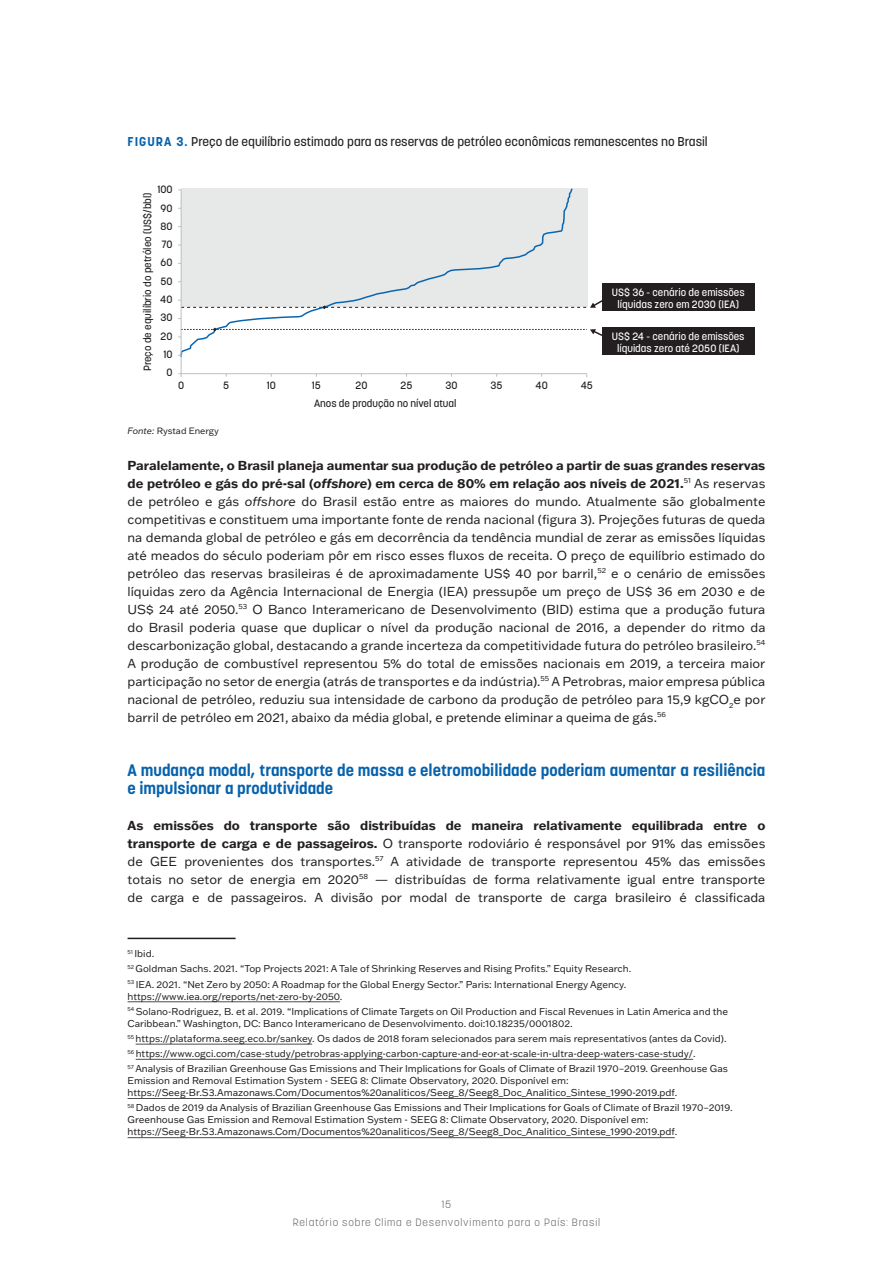
<style>
.page{position:relative;width:893px;height:1263px;background:#fff}
.page>*{position:absolute;margin:0;border:0;box-sizing:border-box;transform-origin:0 0}
.t1{font:700 16.5px/18px "Korolev";color:#0662ad}
.t2{font:12.75px/18px "Franklin Gothic ATF";color:#231f20;text-align:justify}
.t3{font:500 12.75px "Korolev";color:#231f20}
.t4{font:500 10.5px/18.3px "Korolev";color:#231f20;text-align:right}
.t5{font:500 10.5px/12px "Korolev";color:#fff;text-align:center}
.t6{font:300 10.5px/18px "Korolev";letter-spacing:.08em;color:#636466;text-align:center}
.t7{font:9.75px/15.1px "Franklin Gothic ATF";color:#231f20}
.t8{font:9px "Franklin Gothic ATF";color:#231f20}
.s1{font-weight:700;color:#0662ad}
.s2{font-style:italic}
.s3{font-weight:700}
.s4{font-weight:700;font-style:italic}
</style>
<div class="page">
<hr style="left:128px;top:938px;width:108px;height:1px;background:#231f20">
<hr style="left:128px;top:1001px;width:212px;height:1px;background:#4d4d4f">
<hr style="left:136px;top:1044px;width:176px;height:1px;background:#4d4d4f">
<hr style="left:136px;top:1059px;width:557px;height:1px;background:#4d4d4f">
<hr style="left:128px;top:1098px;width:547px;height:1px;background:#4d4d4f">
<hr style="left:128px;top:1137px;width:547px;height:1px;background:#4d4d4f">
<div style="left:181px;top:189px;width:407px;height:118px;background:#e7e8e8"></div>
<div style="left:602px;top:283px;width:153px;height:28px;background:#231f20"></div>
<div style="left:602px;top:328px;width:153px;height:27px;background:#231f20"></div>
<svg style="left:179px;top:188px;width:395px;height:170px"></svg>
<hr style="left:181px;top:190px;width:1px;height:187px;background:#bcbec0">
<svg style="left:178px;top:297px;width:424px;height:12px"></svg>
<svg style="left:178px;top:327px;width:425px;height:11px"></svg>
<hr style="left:178px;top:373px;width:409px;height:1px;background:#bcbec0">
<p class="t3" style="left:128px;top:133px;width:582px"><span class="s1">FIGURA 3.</span> Preço de equilíbrio estimado para as reservas de petróleo econômicas remanescentes no Brasil</p>
<p class="t4" style="left:157px;top:180px;width:17px">100<br>90<br>80<br>70<br>60<br>50<br>40<br>30<br>20<br>10<br>0</p>
<p class="t4" style="left:138px;top:371px;width:180px;rotate:-90deg">Preço de equilíbrio do petróleo (US$/bbl)</p>
<p class="t4" style="left:178px;top:376px;width:8px">0</p>
<p class="t4" style="left:223px;top:376px;width:8px">5</p>
<p class="t4" style="left:267px;top:376px;width:11px">10</p>
<p class="t4" style="left:312px;top:376px;width:11px">15</p>
<p class="t4" style="left:355px;top:376px;width:14px">20</p>
<p class="t4" style="left:400px;top:376px;width:13px">25</p>
<p class="t4" style="left:445px;top:376px;width:14px">30</p>
<p class="t4" style="left:491px;top:376px;width:14px">35</p>
<p class="t4" style="left:536px;top:376px;width:14px">40</p>
<p class="t4" style="left:581px;top:376px;width:14px">45</p>
<p class="t4" style="left:314px;top:394px;width:144px">Anos de produção no nível atual</p>
<p class="t5" style="left:612px;top:286px;width:134px">US$ 36 - cenário de emissões líquidas zero em 2030 (IEA)</p>
<p class="t5" style="left:612px;top:330px;width:134px">US$ 24 - cenário de emissões líquidas zero até 2050 (IEA)</p>
<p class="t8" style="left:128px;top:424px;width:93px"><span class="s2">Fonte:</span> Rystad Energy</p>
<p class="t2" style="left:128px;top:456px;width:639px"><span class="s3">Paralelamente, o Brasil planeja aumentar sua produção de petróleo a partir de suas grandes reservas de petróleo e gás do pré-sal (</span><span class="s4">offshore</span><span class="s3">) em cerca de 80% em relação aos níveis de 2021.</span><sup>51</sup> As reservas de petróleo e gás <span class="s2">offshore</span> do Brasil estão entre as maiores do mundo. Atualmente são globalmente competitivas e constituem uma importante fonte de renda nacional (figura 3). Projeções futuras de queda na demanda global de petróleo e gás em decorrência da tendência mundial de zerar as emissões líquidas até meados do século poderiam pôr em risco esses fluxos de receita. O preço de equilíbrio estimado do petróleo das reservas brasileiras é de aproximadamente US$ 40 por barril,<sup>52</sup> e o cenário de emissões líquidas zero da Agência Internacional de Energia (IEA) pressupõe um preço de US$ 36 em 2030 e de US$ 24 até 2050.<sup>53</sup> O Banco Interamericano de Desenvolvimento (BID) estima que a produção futura do Brasil poderia quase que duplicar o nível da produção nacional de 2016, a depender do ritmo da descarbonização global, destacando a grande incerteza da competitividade futura do petróleo brasileiro.<sup>54<br></sup>A produção de combustível representou 5% do total de emissões nacionais em 2019, a terceira maior participação no setor de energia (atrás de transportes e da indústria).<sup>55</sup> A Petrobras, maior empresa pública nacional de petróleo, reduziu sua intensidade de carbono da produção de petróleo para 15,9 kgCO<sub>2</sub>e por barril de petróleo em 2021, abaixo da média global, e pretende eliminar a queima de gás.<sup>56</sup></p>
<p class="t1" style="left:128px;top:761px;width:639px">A mudança modal, transporte de massa e eletromobilidade poderiam aumentar a resiliência e impulsionar a produtividade</p>
<p class="t2" style="left:128px;top:816px;width:639px"><span class="s3">As emissões do transporte são distribuídas de maneira relativamente equilibrada entre o transporte de carga e de passageiros.</span> O transporte rodoviário é responsável por 91% das emissões de GEE provenientes dos transportes.<sup>57</sup> A atividade de transporte representou 45% das emissões totais no setor de energia em 2020<sup>58</sup> — distribuídas de forma relativamente igual entre transporte de carga e de passageiros. A divisão por modal de transporte de carga brasileiro é classificada</p>
<p class="t7" style="left:128px;top:946px;width:505px"><sup>51</sup> Ibid.<br><sup>52</sup> Goldman Sachs. 2021. “Top Projects 2021: A Tale of Shrinking Reserves and Rising Profits.” Equity Research.<br><sup>53</sup> IEA. 2021. “Net Zero by 2050: A Roadmap for the Global Energy Sector.” Paris: International Energy Agency.</p>
<p class="t7" style="left:128px;top:988px;width:602px">https://www.iea.org/reports/net-zero-by-2050.<br><sup>54</sup> Solano-Rodriguez, B. et al. 2019. “Implications of Climate Targets on Oil Production and Fiscal Revenues in Latin America and the</p>
<p class="t7" style="left:128px;top:1015px;width:602px">Caribbean.” Washington, DC: Banco Interamericano de Desenvolvimento. doi:10.18235/0001802.<br><sup>55</sup> https://plataforma.seeg.eco.br/sankey. Os dados de 2018 foram selecionados para serem mais representativos (antes da Covid).<br><sup>56</sup> https://www.ogci.com/case-study/petrobras-applying-carbon-capture-and-eor-at-scale-in-ultra-deep-waters-case-study/.<br><sup>57</sup> Analysis of Brazilian Greenhouse Gas Emissions and Their Implications for Goals of Climate of Brazil 1970–2019. Greenhouse Gas</p>
<p class="t7" style="left:128px;top:1074px;width:551px;line-height:12px">Emission and Removal Estimation System - SEEG 8: Climate Observatory, 2020. Disponível em: https://Seeg-Br.S3.Amazonaws.Com/Documentos%20analiticos/Seeg_8/Seeg8_Doc_Analitico_Sintese_1990-2019.pdf.</p>
<p class="t7" style="left:128px;top:1102px;width:607px;line-height:12px"><sup>58</sup> Dados de 2019 da Analysis of Brazilian Greenhouse Gas Emissions and Their Implications for Goals of Climate of Brazil 1970–2019.<br>Greenhouse Gas Emission and Removal Estimation System - SEEG 8: Climate Observatory, 2020. Disponível em: https://Seeg-Br.S3.Amazonaws.Com/Documentos%20analiticos/Seeg_8/Seeg8_Doc_Analitico_Sintese_1990-2019.pdf.</p>
<p class="t6" style="left:293px;top:1195px;width:309px">15<br>Relatório sobre Clima e Desenvolvimento para o País: Brasil</p>
</div>
